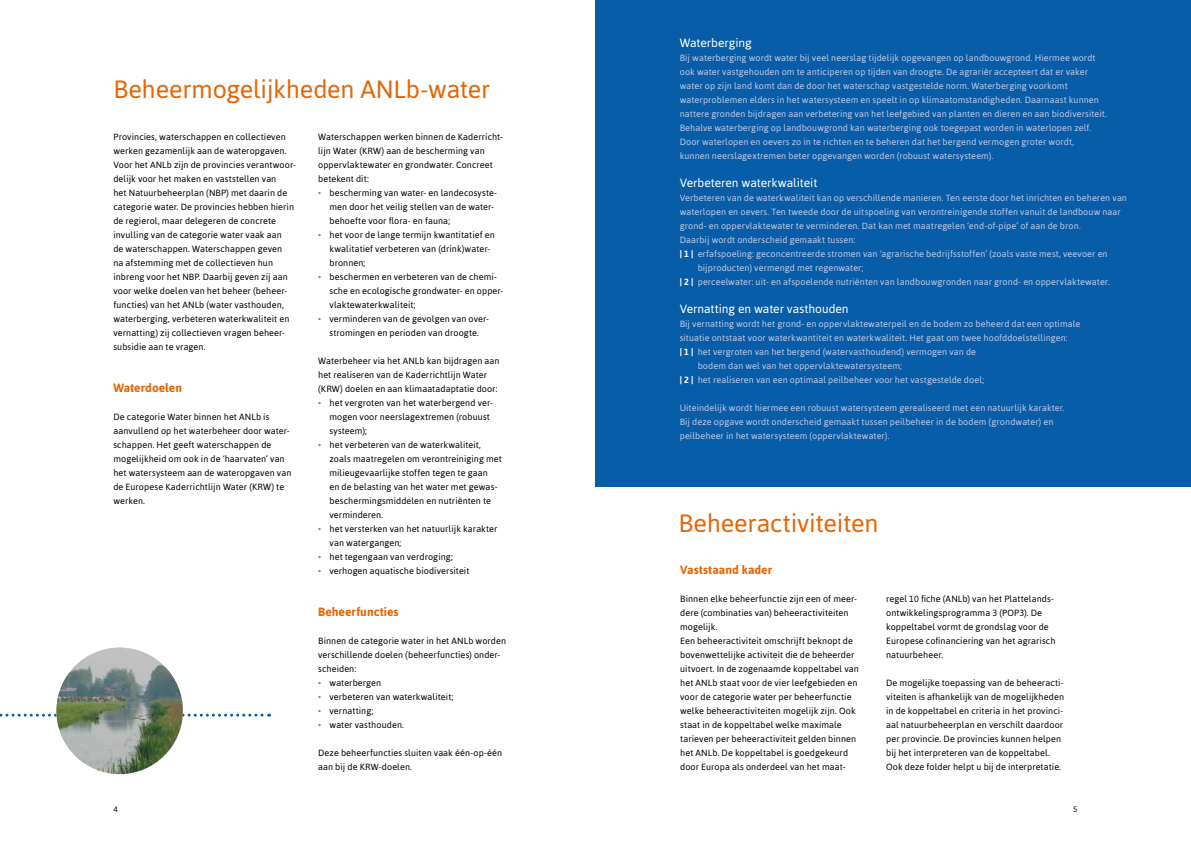
<style>
.page{position:relative;width:1191px;height:842px;background:#fff}
.page>*{position:absolute;margin:0;border:0;box-sizing:border-box;transform-origin:0 0}
.t1{font:25px "Asap";letter-spacing:-.01em;color:#e56606}
.t2{font:12px "Asap";letter-spacing:-.005em;color:#fff}
.t3{font:700 12px "Asap";color:#e56606}
.t4{font:9px/14px "Asap";letter-spacing:.01em;color:#000}
.t5{font:9px/14px "Asap";letter-spacing:.01em;color:#c2c9e7}
.t6{font:8px "Asap";color:#000}
.s1{color:#e56606}
.s2{font-weight:700;color:#fff}
</style>
<div class="page">
<svg style="left:0;top:714px;width:270px;height:3px"></svg>
<img style="left:56px;top:648px;width:127px;height:126px;border-radius:63px">
<div style="left:595px;top:0;width:596px;height:486px;background:#075da7"></div>
<h1 class="t1" style="left:113px;top:75px;width:378px">Beheermogelijkheden ANLb-water</h1>
<p class="t4" style="left:113px;top:130px;width:184px">Provincies, waterschappen en collectieven werken gezamenlijk aan de wateropgaven.<br>Voor het ANLb zijn de provincies verantwoor&shy;delijk voor het maken en vaststellen van<br>het Natuurbeheerplan (NBP) met daarin de categorie water. De provincies hebben hierin de regierol, maar delegeren de concrete invulling van de categorie water vaak aan<br>de waterschappen. Waterschappen geven<br>na afstemming met de collectieven hun inbreng voor het NBP. Daarbij geven zij aan voor welke doelen van het beheer (beheer&shy;functies) van het ANLb (water vasthouden, waterberging, verbeteren waterkwaliteit en vernatting) zij collectieven vragen beheer&shy;subsidie aan te vragen.</p>
<h2 class="t3" style="left:113px;top:381px;width:70px">Waterdoelen</h2>
<p class="t4" style="left:113px;top:410px;width:179px">De categorie Water binnen het ANLb is aanvullend op het waterbeheer door water&shy;schappen. Het geeft waterschappen de mogelijkheid om ook in de ‘haarvaten’ van het watersysteem aan de wateropgaven van de Europese Kaderrichtlijn Water (KRW) te werken.</p>
<p class="t4" style="left:318px;top:130px;width:186px">Waterschappen werken binnen de Kaderricht&shy;lijn Water (KRW) aan de bescherming van oppervlaktewater en grondwater. Concreet betekent dit:</p>
<p class="t4" style="left:329px;top:186px;width:169px;text-indent:-11px"><span class="s1">•</span> bescherming van water- en landecosyste&shy;men door het veilig stellen van de water&shy;behoefte voor flora- en fauna;</p>
<p class="t4" style="left:329px;top:228px;width:167px;text-indent:-11px"><span class="s1">•</span> het voor de lange termijn kwantitatief en kwalitatief verbeteren van (drink)water&shy;bronnen;</p>
<p class="t4" style="left:329px;top:270px;width:175px;text-indent:-11px"><span class="s1">•</span> beschermen en verbeteren van de chemi&shy;sche en ecologische grondwater- en opper&shy;vlaktewaterkwaliteit;</p>
<p class="t4" style="left:318px;top:312px;width:171px;text-align:center"><span class="s1">•</span> verminderen van de gevolgen van over&shy;stromingen en perioden van droogte.</p>
<p class="t4" style="left:318px;top:354px;width:183px">Waterbeheer via het ANLb kan bijdragen aan het realiseren van de Kaderrichtlijn Water (KRW) doelen en aan klimaatadaptatie door:</p>
<p class="t4" style="left:329px;top:396px;width:165px;text-indent:-11px"><span class="s1">•</span> het vergroten van het waterbergend ver&shy;mogen voor neerslagextremen (robuust systeem);</p>
<p class="t4" style="left:329px;top:438px;width:174px;text-indent:-11px"><span class="s1">•</span> het verbeteren van de waterkwaliteit, zoals maatregelen om verontreiniging met milieugevaarlijke stoffen tegen te gaan<br>en de belasting van het water met gewas&shy;beschermingsmiddelen en nutriënten te verminderen.</p>
<p class="t4" style="left:329px;top:522px;width:169px;text-indent:-11px"><span class="s1">•</span> het versterken van het natuurlijk karakter van watergangen;</p>
<p class="t4" style="left:318px;top:550px;width:136px"><span class="s1">•</span> het tegengaan van verdroging;</p>
<p class="t4" style="left:318px;top:564px;width:153px"><span class="s1">•</span> verhogen aquatische biodiversiteit</p>
<h2 class="t3" style="left:318px;top:605px;width:82px">Beheerfuncties</h2>
<p class="t4" style="left:318px;top:634px;width:189px">Binnen de categorie water in het ANLb worden verschillende doelen (beheerfuncties) onder&shy;scheiden:</p>
<p class="t4" style="left:318px;top:676px;width:65px"><span class="s1">•</span> waterbergen</p>
<p class="t4" style="left:318px;top:690px;width:137px"><span class="s1">•</span> verbeteren van waterkwaliteit;</p>
<p class="t4" style="left:318px;top:704px;width:57px"><span class="s1">•</span> vernatting;</p>
<p class="t4" style="left:318px;top:718px;width:87px"><span class="s1">•</span> water vasthouden.</p>
<p class="t4" style="left:318px;top:746px;width:186px">Deze beheerfuncties sluiten vaak één-op-één aan bij de KRW-doelen.</p>
<h2 class="t2" style="left:680px;top:36px;width:73px">Waterberging</h2>
<p class="t5" style="left:680px;top:51px;width:429px">Bij waterberging wordt water bij veel neerslag tijdelijk opgevangen op landbouwgrond. Hiermee wordt ook water vastgehouden om te anticiperen op tijden van droogte. De agrariër accepteert dat er vaker water op zijn land komt dan de door het waterschap vastgestelde norm. Waterberging voorkomt waterproblemen elders in het watersysteem en speelt in op klimaatomstandigheden. Daarnaast kunnen nattere gronden bijdragen aan verbetering van het leefgebied van planten en dieren en aan biodiversiteit.<br>Behalve waterberging op landbouwgrond kan waterberging ook toegepast worden in waterlopen zelf.<br>Door waterlopen en oevers zo in te richten en te beheren dat het bergend vermogen groter wordt,<br>kunnen neerslagextremen beter opgevangen worden (robuust watersysteem).</p>
<h2 class="t2" style="left:680px;top:176px;width:139px">Verbeteren waterkwaliteit</h2>
<p class="t5" style="left:680px;top:191px;width:449px">Verbeteren van de waterkwaliteit kan op verschillende manieren. Ten eerste door het inrichten en beheren van</p>
<p class="t5" style="left:680px;top:205px;width:442px">waterlopen en oevers. Ten tweede door de uitspoeling van verontreinigende stoffen vanuit de landbouw naar</p>
<p class="t5" style="left:680px;top:219px;width:402px">grond- en oppervlaktewater te verminderen. Dat kan met maatregelen ‘end-of-pipe’ of aan de bron.</p>
<p class="t5" style="left:680px;top:233px;width:177px">Daarbij wordt onderscheid gemaakt tussen:</p>
<p class="t5" style="left:680px;top:247px;width:429px"><span class="s2">| 1 |</span> erfafspoeling: geconcentreerde stromen van ‘agrarische bedrijfsstoffen’ (zoals vaste mest, veevoer en</p>
<p class="t5" style="left:697px;top:261px;width:167px">bijproducten) vermengd met regenwater;</p>
<p class="t5" style="left:680px;top:275px;width:431px"><span class="s2">| 2 |</span> perceelwater: uit- en afspoelende nutriënten van landbouwgronden naar grond- en oppervlaktewater.</p>
<h2 class="t2" style="left:680px;top:302px;width:170px">Vernatting en water vasthouden</h2>
<p class="t5" style="left:680px;top:317px;width:402px">Bij vernatting wordt het grond- en oppervlaktewaterpeil en de bodem zo beheerd dat een optimale</p>
<p class="t5" style="left:680px;top:331px;width:389px">situatie ontstaat voor waterkwantiteit en waterkwaliteit. Het gaat om twee hoofddoelstellingen:</p>
<p class="t5" style="left:680px;top:345px;width:298px"><span class="s2">| 1 |</span> het vergroten van het bergend (watervasthoudend) vermogen van de</p>
<p class="t5" style="left:697px;top:359px;width:206px">bodem dan wel van het oppervlaktewatersysteem;</p>
<p class="t5" style="left:680px;top:373px;width:306px"><span class="s2">| 2 |</span> het realiseren van een optimaal peilbeheer voor het vastgestelde doel;</p>
<p class="t5" style="left:680px;top:401px;width:386px">Uiteindelijk wordt hiermee een robuust watersysteem gerealiseerd met een natuurlijk karakter.<br>Bij deze opgave wordt onderscheid gemaakt tussen peilbeheer in de bodem (grondwater) en peilbeheer in het watersysteem (oppervlaktewater).</p>
<h1 class="t1" style="left:678px;top:509px;width:201px">Beheeractiviteiten</h1>
<h2 class="t3" style="left:680px;top:563px;width:93px">Vaststaand kader</h2>
<p class="t4" style="left:680px;top:592px;width:180px">Binnen elke beheerfunctie zijn een of meer&shy;dere (combinaties van) beheeractiviteiten mogelijk.<br>Een beheeractiviteit omschrijft beknopt de bovenwettelijke activiteit die de beheerder uitvoert. In de zogenaamde koppeltabel van het ANLb staat voor de vier leefgebieden en voor de categorie water per beheerfunctie welke beheeractiviteiten mogelijk zijn. Ook staat in de koppeltabel welke maximale tarieven per beheeractiviteit gelden binnen het ANLb. De koppeltabel is goedgekeurd door Europa als onderdeel van het maat-</p>
<p class="t4" style="left:886px;top:592px;width:171px">regel 10 fiche (ANLb) van het Plattelands&shy;ontwikkelingsprogramma 3 (POP3). De koppeltabel vormt de grondslag voor de Europese cofinanciering van het agrarisch natuurbeheer.</p>
<p class="t4" style="left:886px;top:676px;width:179px">De mogelijke toepassing van de beheeracti&shy;viteiten is afhankelijk van de mogelijkheden in de koppeltabel en criteria in het provinci&shy;aal natuurbeheerplan en verschilt daardoor per provincie. De provincies kunnen helpen bij het interpreteren van de koppeltabel.<br>Ook deze folder helpt u bij de interpretatie.</p>
<p class="t6" style="left:113px;top:805px;width:6px">4</p>
<p class="t6" style="left:1073px;top:805px;width:6px">5</p>
</div>
